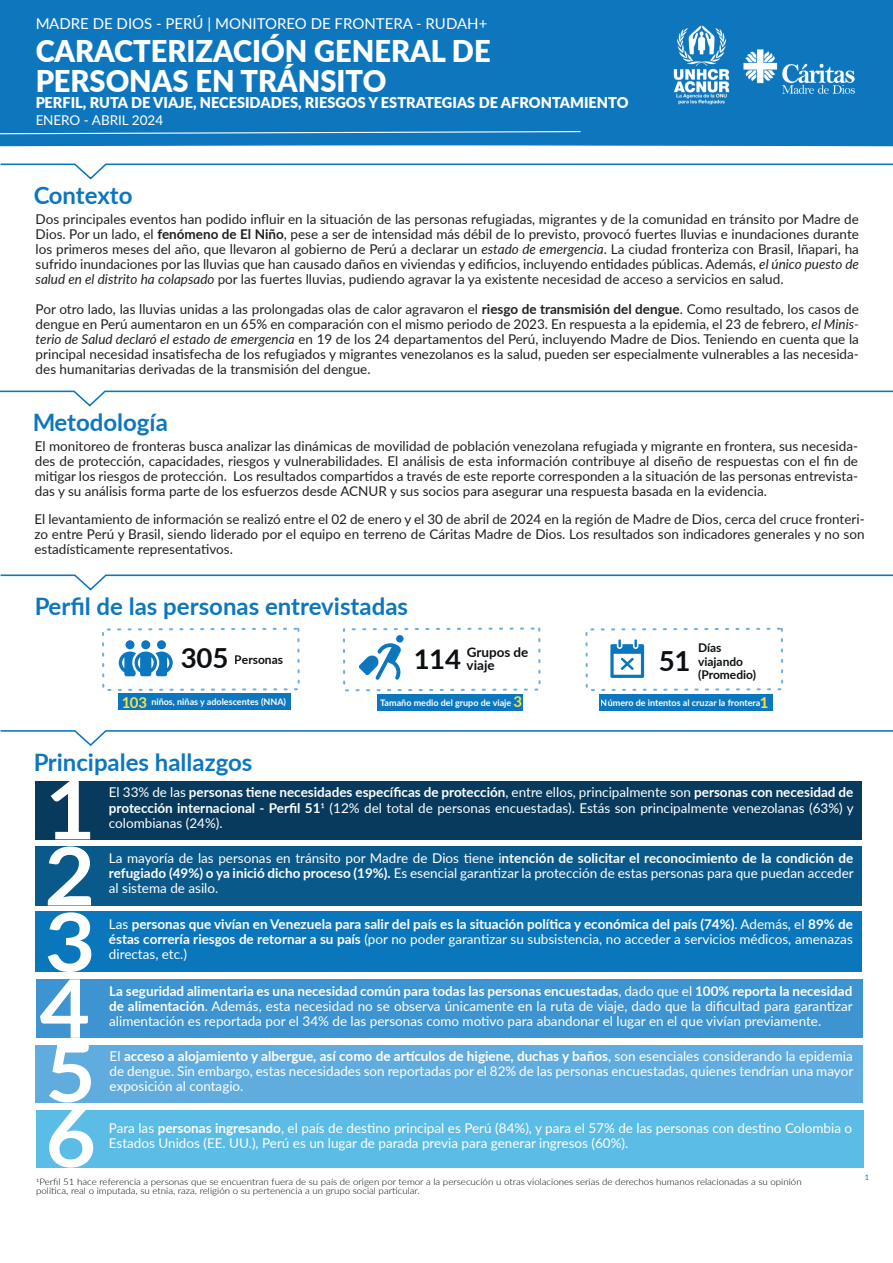
<style>
.page{position:relative;width:893px;height:1263px;background:#fff}
.page>*{position:absolute;margin:0;border:0;box-sizing:border-box;transform-origin:0 0}
.t1{font:700 80.7px/132px "Lato";color:#fff;scale:1.08 1}
.t2{font:900 30px/30px "Lato";color:#fff}
.t3{font:700 27.6px "Lato";color:#0c1013}
.t4{font:700 24px "Lato";color:#0c77be}
.t5{font:900 15px "Lato";color:#fff}
.t6{font:15px "Lato";color:#fff}
.t7{font:13.5px/15px "Lato";color:#231f20;text-align:justify}
.t8{font:13.5px/15px "Lato";color:#fff;text-align:justify}
.t9{font:700 13.5px/15px "Lato";color:#fff;text-align:justify}
.t10{font:700 13.2px/13.2px "Lato";color:#0c1013}
.t11{font:700 12px/13.5px "Lato";color:#0c1013}
.t12{font:300 9px/9px "Lato";color:#000001;scale:1.08 1}
.t13{font:700 9px "Lato";color:#fff}
.t14{font:7.5px "Lato";color:#0a77bd}
.s1{font-weight:700}
.s2{font-style:italic}
.s3{font-size:27px}
.s4{font-size:15px;color:#f9e346}
.s5{font-weight:400}
</style>
<div class="page">
<div style="left:35px;top:781px;width:827px;height:58px;background:#083a5d"></div>
<div style="left:36px;top:846px;width:826px;height:59px;background:#09598b"></div>
<div style="left:36px;top:911px;width:826px;height:61px;background:#0a77bd"></div>
<div style="left:36px;top:979px;width:827px;height:59px;background:#3d94d0"></div>
<svg style="left:0;top:730px;width:893px;height:16px"></svg>
<div style="left:0;top:0;width:893px;height:130px;background:#0e76bd"></div>
<svg style="left:0;top:130px;width:893px;height:17px"></svg>
<img style="left:663px;top:15px;width:76px;height:100px">
<img style="left:743px;top:49px;width:112px;height:45px">
<svg style="left:0;top:574px;width:893px;height:17px"></svg>
<svg style="left:0;top:163px;width:893px;height:17px"></svg>
<svg style="left:0;top:390px;width:893px;height:17px"></svg>
<div style="left:35px;top:1044px;width:828px;height:58px;background:#61acdf"></div>
<svg style="left:585px;top:628px;width:198px;height:63px"></svg>
<svg style="left:102px;top:628px;width:198px;height:63px"></svg>
<div style="left:118px;top:694px;width:172px;height:16px;background:#0c77be"></div>
<svg style="left:343px;top:627px;width:198px;height:64px"></svg>
<div style="left:377px;top:695px;width:146px;height:16px;background:#0c77be"></div>
<div style="left:599px;top:695px;width:174px;height:16px;background:#0c77be"></div>
<div style="left:36px;top:1110px;width:827px;height:57px;background:#5bbce6"></div>
<p class="t6" style="left:35px;top:13px;width:454px">MADRE DE DIOS - PERÚ | MONITOREO DE FRONTERA - RUDAH+</p>
<h2 class="t2" style="left:35px;top:35px;width:457px">CARACTERIZACIÓN GENERAL DE<br>PERSONAS EN TRÁNSITO</h2>
<p class="t5" style="left:35px;top:92px;width:595px">PERFIL, RUTA DE VIAJE, NECESIDADES, RIESGOS Y ESTRATEGIAS DE AFRONTAMIENTO</p>
<p class="t8" style="left:35px;top:112px;width:129px">ENERO - ABRIL 2024</p>
<h3 class="t4" style="left:33px;top:178px;width:101px">Contexto</h3>
<p class="t7" style="left:36px;top:211px;width:825px">Dos principales eventos han podido influir en la situación de las personas refugiadas, migrantes y de la comunidad en tránsito por Madre de Dios. Por un lado, el <span class="s1">fenómeno de El Niño</span>, pese a ser de intensidad más débil de lo previsto, provocó fuertes lluvias e inundaciones durante los primeros meses del año, que llevaron al gobierno de Perú a declarar un <span class="s2">estado de emergencia</span>. La ciudad fronteriza con Brasil, Iñapari, ha sufrido inundaciones por las lluvias que han causado daños en viviendas y edificios, incluyendo entidades públicas. Además, <span class="s2">el único puesto de salud en el distrito ha colapsado</span> por las fuertes lluvias, pudiendo agravar la ya existente necesidad de acceso a servicios en salud.</p>
<p class="t7" style="left:36px;top:301px;width:825px">Por otro lado, las lluvias unidas a las prolongadas olas de calor agravaron el <span class="s1">riesgo de transmisión del dengue</span>. Como resultado, los casos de dengue en Perú aumentaron en un 65% en comparación con el mismo periodo de 2023. En respuesta a la epidemia, el 23 de febrero, <span class="s2">el Minis&shy;terio de Salud declaró el estado de emergencia</span> en 19 de los 24 departamentos del Perú, incluyendo Madre de Dios. Teniendo en cuenta que la principal necesidad insatisfecha de los refugiados y migrantes venezolanos es la salud, pueden ser especialmente vulnerables a las necesida&shy;des humanitarias derivadas de la transmisión del dengue.</p>
<h3 class="t4" style="left:32px;top:405px;width:137px">Metodología</h3>
<p class="t7" style="left:35px;top:438px;width:825px">El monitoreo de fronteras busca analizar las dinámicas de movilidad de población venezolana refugiada y migrante en frontera, sus necesida&shy;des de protección, capacidades, riesgos y vulnerabilidades. El análisis de esta información contribuye al diseño de respuestas con el fin de mitigar los riesgos de protección. Los resultados compartidos a través de este reporte corresponden a la situación de las personas entrevista&shy;das y su análisis forma parte de los esfuerzos desde ACNUR y sus socios para asegurar una respuesta basada en la evidencia.</p>
<p class="t7" style="left:34px;top:511px;width:832px">El levantamiento de información se realizó entre el 02 de enero y el 30 de abril de 2024 en la región de Madre de Dios, cerca del cruce fronteri&shy;zo entre Perú y Brasil, siendo liderado por el equipo en terreno de Cáritas Madre de Dios. Los resultados son indicadores generales y no son estadísticamente representativos.</p>
<h3 class="t4" style="left:34px;top:589px;width:375px">Perfil de las personas entrevistadas</h3>
<p class="t11" style="left:698px;top:640px;width:59px">Días viajando (Promedio)</p>
<p class="t10" style="left:413px;top:645px;width:117px;text-indent:53px">Grupos de<br><span class="s3">114</span> viaje</p>
<p class="t13" style="left:380px;top:696px;width:143px">Tamaño medio del grupo de viaje <span class="s4">3</span></p>
<p class="t13" style="left:601px;top:696px;width:169px">Número de intentos al cruzar la frontera <span class="s4">1</span></p>
<h3 class="t3" style="left:180px;top:638px;width:50px">305</h3>
<p class="t11" style="left:235px;top:652px;width:50px">Personas</p>
<h3 class="t3" style="left:658px;top:641px;width:34px">51</h3>
<p class="t13" style="left:121px;top:695px;width:166px"><span class="s4">103</span> niños, niñas y adolescentes (NNA)</p>
<h3 class="t4" style="left:33px;top:744px;width:221px">Principales hallazgos</h3>
<h1 class="t1" style="left:45px;top:740px;width:48px">1<br>3</h1>
<h1 class="t1" style="left:40px;top:973px;width:54px;line-height:64.1px">4<br>5</h1>
<h1 class="t1" style="left:44px;top:806px;width:48px">2</h1>
<h1 class="t1" style="left:45px;top:1068px;width:48px">6</h1>
<p class="t8" style="left:109px;top:784px;width:746px">El 33% de las <span class="s1">personas tiene necesidades específicas de protección</span>, entre ellos, principalmente son <span class="s1">personas con necesidad de protección internacional - Perfil 51</span>1 (12% del total de personas encuestadas). Estás son principalmente venezolanas (63%) y colombianas (24%).</p>
<p class="t8" style="left:109px;top:850px;width:746px">La mayoría de las personas en tránsito por Madre de Dios tiene i<span class="s1">ntención de solicitar el reconocimiento de la condición de refugiado (49%) o ya inició dicho proceso (19%).</span> Es esencial garantizar la protección de estas personas para que puedan acceder al sistema de asilo.</p>
<p class="t9" style="left:109px;top:916px;width:745px"><span class="s5">Las</span> personas que vivían en Venezuela para salir del país es la situación política y económica del país (74%)<span class="s5">. Además, el</span> 89% de éstas correría riesgos de retornar a su país <span class="s5">(por no poder garantizar su subsistencia, no acceder a servicios médicos, amenazas directas, etc.)</span></p>
<p class="t8" style="left:109px;top:983px;width:745px"><span class="s1">La seguridad alimentaria es una necesidad común para todas las personas encuestadas</span>, dado que el <span class="s1">100% reporta la necesidad de alimentación</span>. Además, esta necesidad no se observa únicamente en la ruta de viaje, dado que la dificultad para garantizar alimentación es reportada por el 34% de las personas como motivo para abandonar el lugar en el que vivían previamente.</p>
<p class="t8" style="left:110px;top:1048px;width:745px">El <span class="s1">acceso a alojamiento y albergue, así como de artículos de higiene, duchas y baños</span>, son esenciales considerando la epidemia de dengue. Sin embargo, estas necesidades son reportadas por el 82% de las personas encuestadas, quienes tendrían una mayor exposición al contagio.</p>
<p class="t8" style="left:109px;top:1120px;width:745px">Para las <span class="s1">personas ingresando</span>, el país de destino principal es Perú (84%), y para el 57% de las personas con destino Colombia o</p>
<p class="t8" style="left:109px;top:1135px;width:521px">Estados Unidos (EE. UU.), Perú es un lugar de parada previa para generar ingresos (60%).</p>
<p class="t12" style="left:36px;top:1177px;width:710px">1Perfil 51 hace referencia a personas que se encuentran fuera de su país de origen por temor a la persecución u otras violaciones serias de derechos humanos relacionadas a su opinión política, real o imputada, su etnia, raza, religión o su pertenencia a un grupo social particular.</p>
<p class="t14" style="left:865px;top:1172px;width:6px">1</p>
</div>
